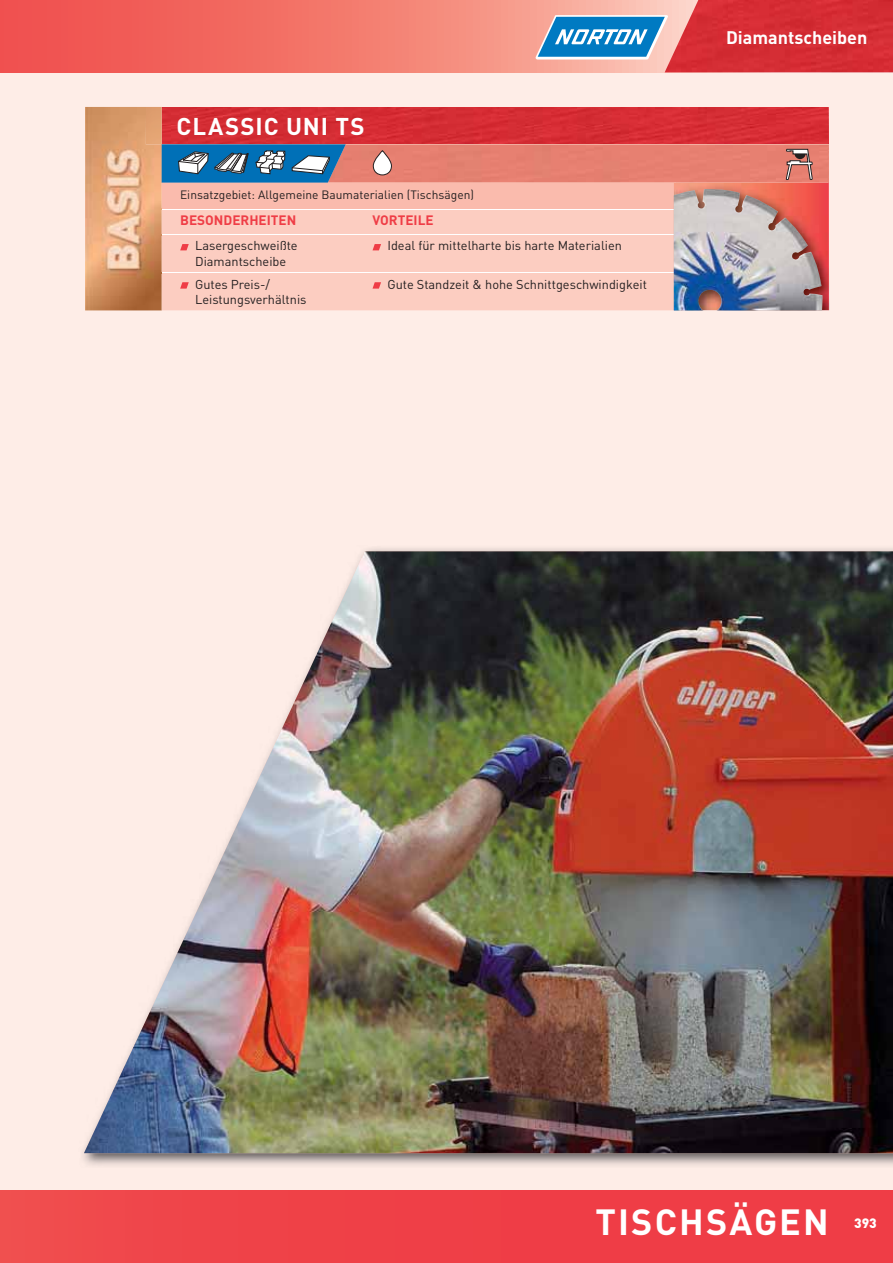
<style>
.page{position:relative;width:893px;height:1263px;background:#feede7}
.page>*{position:absolute;margin:0;border:0;box-sizing:border-box;transform-origin:0 0}
.t1{font:700 36px "DIN Pro";letter-spacing:.06em;color:#fff}
.t2{font:700 24px "DIN Pro";letter-spacing:.04em;color:#fff}
.t3{font:700 18px "DIN Pro";color:#fff}
.t4{font:700 13.5px "DIN Pro";color:#ef3d46}
.t5{font:900 13.5px "DIN Pro";color:#fff}
.t6{font:12.75px/15.8px "DIN Pro";color:#231f20}
.t7{font:12px "DIN Pro";color:#231f20}
</style>
<div class="page">
<div style="left:0;top:1190px;width:893px;height:73px;background:linear-gradient(to right,#ef494c,#ef3944)"></div>
<svg style="left:0;top:0;width:893px;height:73px;background:#f3776d"></svg>
<img style="left:162px;top:107px;width:667px;height:37px">
<img style="left:85px;top:107px;width:76px;height:203px">
<img style="left:146px;top:107px;width:16px;height:38px">
<img style="left:84px;top:551px;width:809px;height:602px">
<svg style="left:161px;top:144px;width:669px;height:167px;background:#e7b4ac"></svg>
<img style="left:674px;top:310px;width:38px;height:1px">
<img style="left:674px;top:188px;width:149px;height:122px">
<img style="left:665px;top:0;width:228px;height:72px">
<svg style="left:536px;top:15px;width:132px;height:45px;background:#62a3cc"></svg>
<h2 class="t2" style="left:177px;top:112px;width:190px">CLASSIC UNI TS</h2>
<p class="t7" style="left:180px;top:191px;width:295px">Einsatzgebiet: Allgemeine Baumaterialien (Tischsägen)</p>
<p class="t4" style="left:180px;top:213px;width:118px">BESONDERHEITEN</p>
<p class="t4" style="left:372px;top:213px;width:63px">VORTEILE</p>
<p class="t6" style="left:195px;top:239px;width:104px">Lasergeschweißte<br>Diamantscheibe</p>
<p class="t6" style="left:387px;top:239px;width:236px">Ideal für mittelharte bis harte Materialien</p>
<p class="t6" style="left:195px;top:278px;width:113px">Gutes Preis-/<br>Leistungsverhältnis</p>
<p class="t6" style="left:387px;top:278px;width:261px">Gute Standzeit &amp; hohe Schnittgeschwindigkeit</p>
<h3 class="t3" style="left:726px;top:27px;width:143px">Diamantscheiben</h3>
<h1 class="t1" style="left:595px;top:1201px;width:235px">TISCHSÄGEN</h1>
<p class="t5" style="left:854px;top:1216px;width:24px">393</p>
</div>
